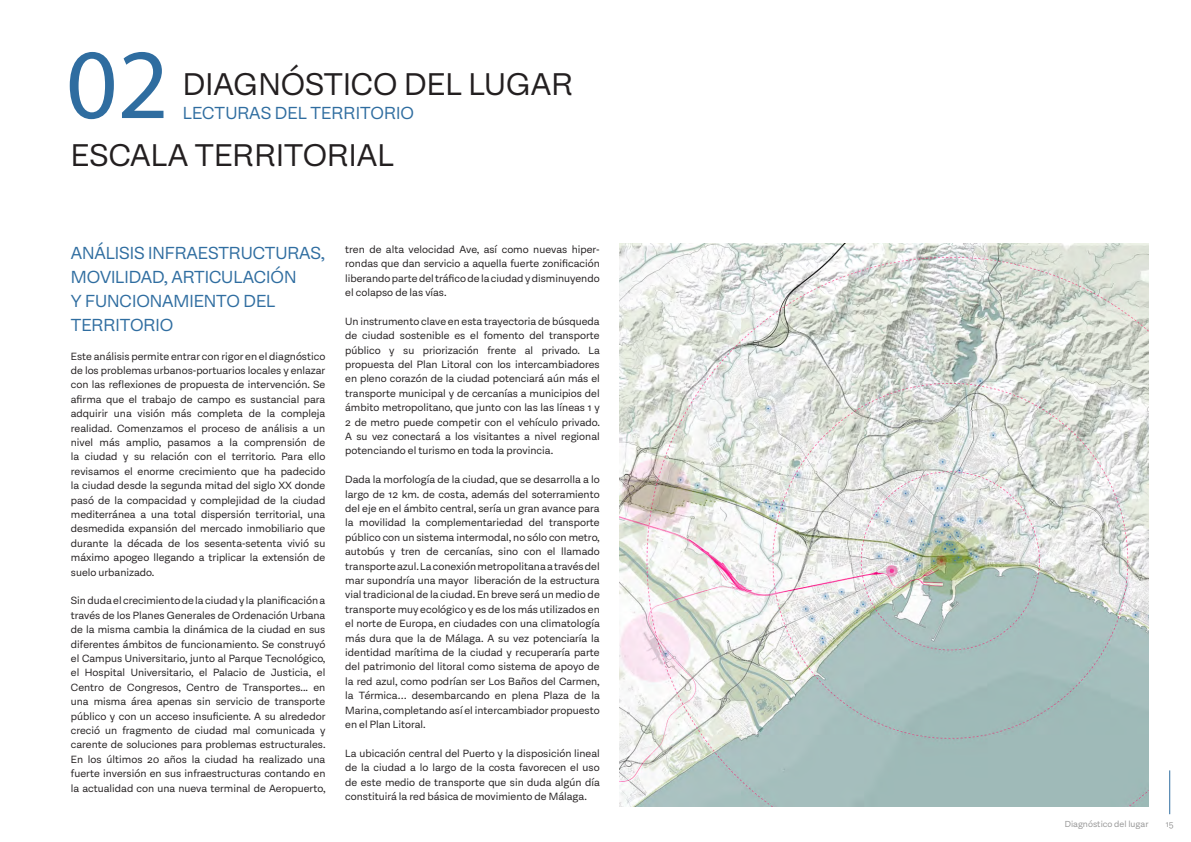
<style>
.page{position:relative;width:1191px;height:842px;background:#fff}
.page>*{position:absolute;margin:0;border:0;box-sizing:border-box;transform-origin:0 0}
.título_2{font:100px "Myriad Pro";color:#2f6da0}
.título_principal{font:36px "Equitan Sans";color:#231f20}
.título_2-2{font:20px/24px "Equitan Sans";letter-spacing:-.005em;color:#2f6da0}
.título_2-3{font:12px/14.4px "Equitan Sans";color:#231f20;text-align:justify}
.t1{font:10px "Equitan Sans";color:#969696}
</style>
<div class="page">
<img style="left:619px;top:244px;width:529px;height:562px">
<hr style="left:1169px;top:770px;width:1px;height:44px;background:#2f6da0">
<p class="título_2" style="left:66px;top:23px;width:104px">02</p>
<p class="título_principal" style="left:183px;top:64px;width:392px">DIAGNÓSTICO DEL LUGAR</p>
<p class="título_2-2" style="left:183px;top:101px;width:233px">LECTURAS DEL TERRITORIO</p>
<p class="título_principal" style="left:71px;top:135px;width:324px">ESCALA TERRITORIAL</p>
<p class="título_2-2" style="left:71px;top:240px;width:256px">ANÁLISIS INFRAESTRUCTURAS,<br>MOVILIDAD, ARTICULACIÓN<br>Y FUNCIONAMIENTO DEL<br>TERRITORIO</p>
<p class="título_2-3" style="left:71px;top:348px;width:256px">Este análisis permite entrar con rigor en el diagnóstico de los problemas urbanos-portuarios locales y enlazar con las reflexiones de propuesta de intervención. Se afirma que el trabajo de campo es sustancial para adquirir una visión más completa de la compleja realidad. Comenzamos el proceso de análisis a un nivel más amplio, pasamos a la comprensión de la ciudad y su relación con el territorio. Para ello revisamos el enorme crecimiento que ha padecido la ciudad desde la segunda mitad del siglo XX donde pasó de la compacidad y complejidad de la ciudad mediterránea a una total dispersión territorial, una desmedida expansión del mercado inmobiliario que durante la década de los sesenta-setenta vivió su máximo apogeo llegando a triplicar la extensión de suelo urbanizado.</p>
<p class="título_2-3" style="left:71px;top:593px;width:256px">Sin duda el crecimiento de la ciudad y la planificación a través de los Planes Generales de Ordenación Urbana de la misma cambia la dinámica de la ciudad en sus diferentes ámbitos de funcionamiento. Se construyó el Campus Universitario, junto al Parque Tecnológico, el Hospital Universitario, el Palacio de Justicia, el Centro de Congresos, Centro de Transportes... en una misma área apenas sin servicio de transporte público y con un acceso insuficiente. A su alrededor creció un fragmento de ciudad mal comunicada y carente de soluciones para problemas estructurales.<br>En los últimos 20 años la ciudad ha realizado una fuerte inversión en sus infraestructuras contando en la actualidad con una nueva terminal de Aeropuerto,</p>
<p class="título_2-3" style="left:345px;top:242px;width:256px">tren de alta velocidad Ave, así como nuevas hiper&shy;rondas que dan servicio a aquella fuerte zonificación liberando parte del tráfico de la ciudad y disminuyendo el colapso de las vías.</p>
<p class="título_2-3" style="left:345px;top:314px;width:256px">Un instrumento clave en esta trayectoria de búsqueda de ciudad sostenible es el fomento del transporte público y su priorización frente al privado. La propuesta del Plan Litoral con los intercambiadores en pleno corazón de la ciudad potenciará aún más el transporte municipal y de cercanías a municipios del ámbito metropolitano, que junto con las las líneas 1 y 2 de metro puede competir con el vehículo privado.<br>A su vez conectará a los visitantes a nivel regional potenciando el turismo en toda la provincia.</p>
<p class="título_2-3" style="left:345px;top:472px;width:256px">Dada la morfología de la ciudad, que se desarrolla a lo largo de 12 km. de costa, además del soterramiento del eje en el ámbito central, sería un gran avance para la movilidad la complementariedad del transporte público con un sistema intermodal, no sólo con metro, autobús y tren de cercanías, sino con el llamado transporte azul. La conexión metropolitana a través del mar supondría una mayor liberación de la estructura vial tradicional de la ciudad. En breve será un medio de transporte muy ecológico y es de los más utilizados en el norte de Europa, en ciudades con una climatología más dura que la de Málaga. A su vez potenciaría la identidad marítima de la ciudad y recuperaría parte del patrimonio del litoral como sistema de apoyo de la red azul, como podrían ser Los Baños del Carmen, la Térmica… desembarcando en plena Plaza de la Marina, completando así el intercambiador propuesto en el Plan Litoral.</p>
<p class="título_2-3" style="left:345px;top:746px;width:256px">La ubicación central del Puerto y la disposición lineal de la ciudad a lo largo de la costa favorecen el uso de este medio de transporte que sin duda algún día constituirá la red básica de movimiento de Málaga.</p>
<p class="t1" style="left:1064px;top:818px;width:85px">Diagnóstico del lugar</p>
<p class="t1" style="left:1165px;top:818px;width:9px">15</p>
</div>
